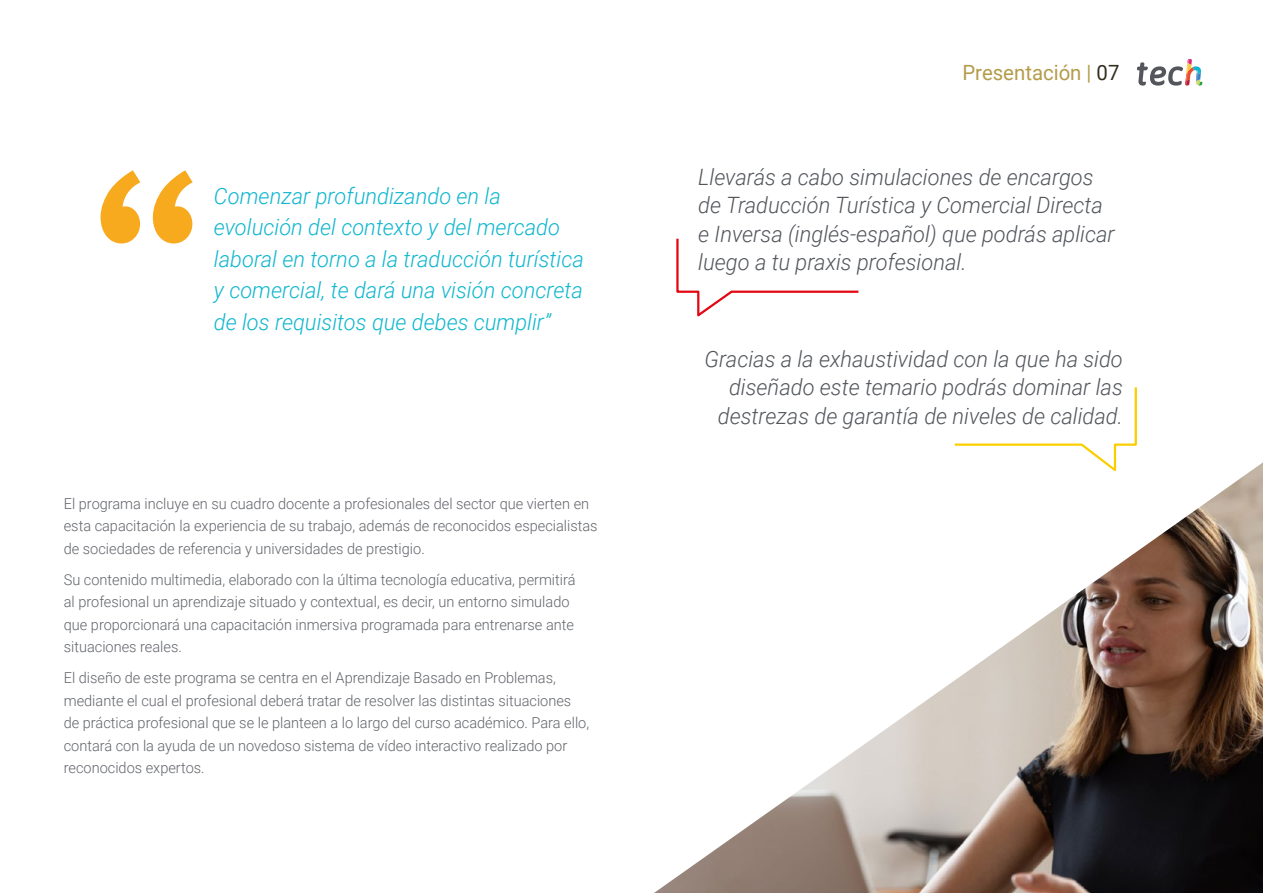
<style>
.page{position:relative;width:1263px;height:893px;background:#fff}
.page>*{position:absolute;margin:0;border:0;box-sizing:border-box;transform-origin:0 0}
.t1{font:italic 300 22.5px/28.5px "Roboto";color:#52555b;text-align:right}
.t2{font:italic 300 22.5px/31.5px "Roboto";color:#0fb6cf}
.t3{font:21px "Roboto";color:#b49c4b}
.t4{font:300 15px/22.5px "Roboto";color:#61646a}
.s1{color:#312e20}
</style>
<div class="page">
<svg style="left:101px;top:170px;width:92px;height:74px"></svg>
<img style="left:654px;top:462px;width:609px;height:431px">
<svg style="left:952px;top:387px;width:186px;height:88px"></svg>
<svg style="left:676px;top:238px;width:183px;height:79px"></svg>
<svg style="left:1137px;top:59px;width:65px;height:27px"></svg>
<h1 class="t2" style="left:214px;top:179px;width:371px">Comenzar profundizando en la evolución del contexto y del mercado laboral en torno a la traducción turística y comercial, te dará una visión concreta de los requisitos que debes cumplir”</h1>
<p class="t4" style="left:64px;top:492px;width:535px">El programa incluye en su cuadro docente a profesionales del sector que vierten en esta capacitación la experiencia de su trabajo, además de reconocidos especialistas de sociedades de referencia y universidades de prestigio.</p>
<p class="t4" style="left:64px;top:568px;width:513px">Su contenido multimedia, elaborado con la última tecnología educativa, permitirá al profesional un aprendizaje situado y contextual, es decir, un entorno simulado que proporcionará una capacitación inmersiva programada para entrenarse ante situaciones reales.</p>
<p class="t4" style="left:64px;top:666px;width:527px">El diseño de este programa se centra en el Aprendizaje Basado en Problemas, mediante el cual el profesional deberá tratar de resolver las distintas situaciones de práctica profesional que se le planteen a lo largo del curso académico. Para ello, contará con la ayuda de un novedoso sistema de vídeo interactivo realizado por reconocidos expertos.</p>
<h2 class="t3" style="left:962px;top:57px;width:159px">Presentación | <span class="s1">07</span></h2>
<h1 class="t1" style="left:698px;top:162px;width:418px;text-align:left">Llevarás a cabo simulaciones de encargos de Traducción Turística y Comercial Directa e Inversa (inglés-español) que podrás aplicar luego a tu praxis profesional.</h1>
<h1 class="t1" style="left:704px;top:344px;width:420px">Gracias a la exhaustividad con la que ha sido diseñado este temario podrás dominar las destrezas de garantía de niveles de calidad.</h1>
</div>
